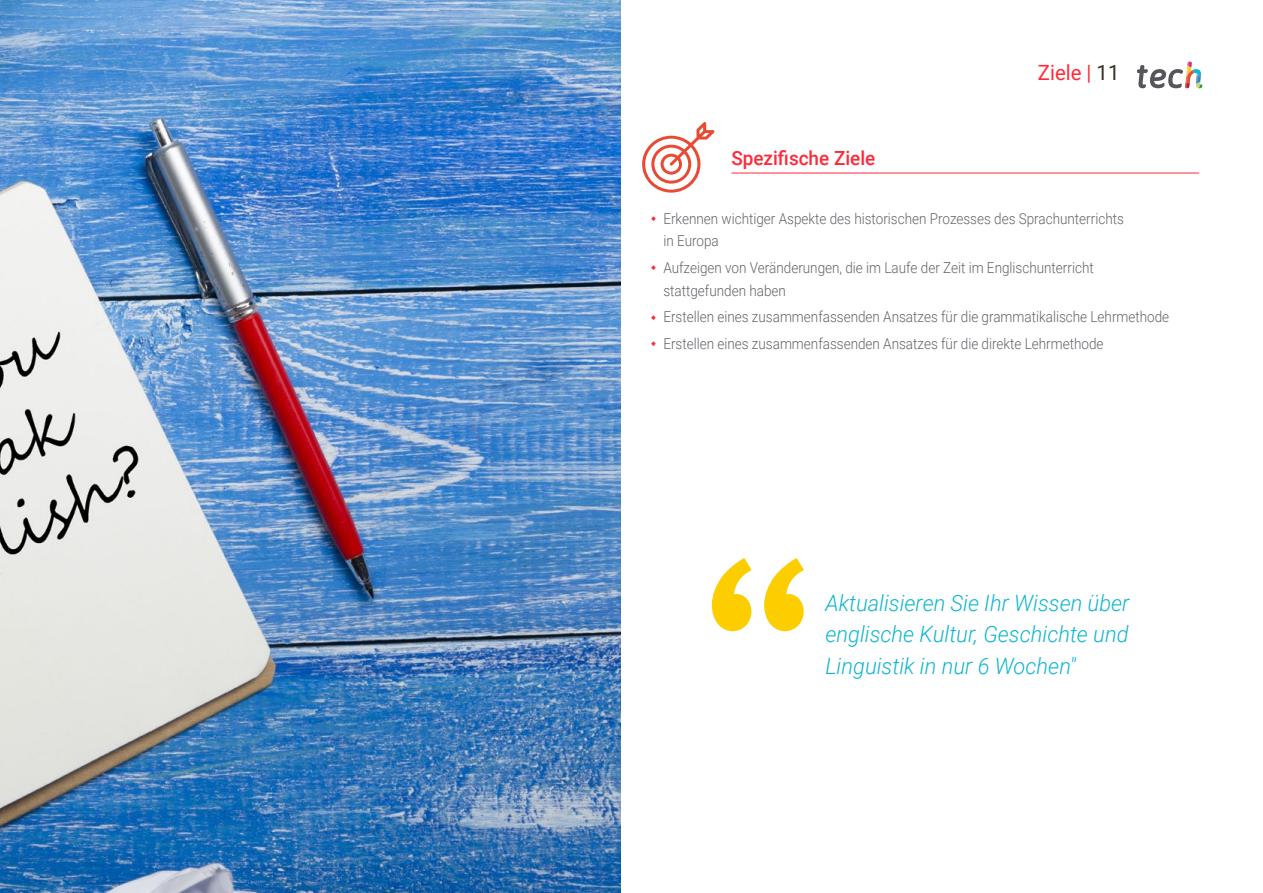
<style>
.page{position:relative;width:1263px;height:893px;background:#fff}
.page>*{position:absolute;margin:0;border:0;box-sizing:border-box;transform-origin:0 0}
.t1{font:italic 300 22.5px/31.5px "Roboto";color:#0fb6cf;text-align:justify}
.t2{font:21px "Roboto";color:#ff293a}
.t3{font:500 19.5px "Roboto";color:#ff293a}
.t4{font:300 15px/22.5px "Roboto";color:#61646a;scale:.9 1}
.s1{color:#fc2a3b}
.s2{color:#312e20}
</style>
<div class="page">
<img style="left:0;top:0;width:621px;height:893px">
<svg style="left:1137px;top:62px;width:65px;height:27px"></svg>
<svg style="left:712px;top:558px;width:92px;height:73px"></svg>
<hr style="left:731px;top:173px;width:468px;height:1px;background:#ff293a">
<svg style="left:642px;top:122px;width:72px;height:71px"></svg>
<h3 class="t3" style="left:731px;top:144px;width:145px">Spezifische Ziele</h3>
<h2 class="t2" style="left:1038px;top:57px;width:83px">Ziele <span class="s1">|</span> <span class="s2">11</span></h2>
<p class="t4" style="left:663px;top:207px;width:513px">Erkennen wichtiger Aspekte des historischen Prozesses des Sprachunterrichts in Europa</p>
<p class="t4" style="left:663px;top:256px;width:480px">Aufzeigen von Veränderungen, die im Laufe der Zeit im Englischunterricht stattgefunden haben</p>
<p class="t4" style="left:663px;top:303px;width:564px;line-height:26.7px">Erstellen eines zusammenfassenden Ansatzes für die grammatikalische Lehrmethode<br>Erstellen eines zusammenfassenden Ansatzes für die direkte Lehrmethode</p>
<h1 class="t1" style="left:825px;top:586px;width:306px">Aktualisieren Sie Ihr Wissen über englische Kultur, Geschichte und Linguistik in nur 6 Wochen"</h1>
</div>
